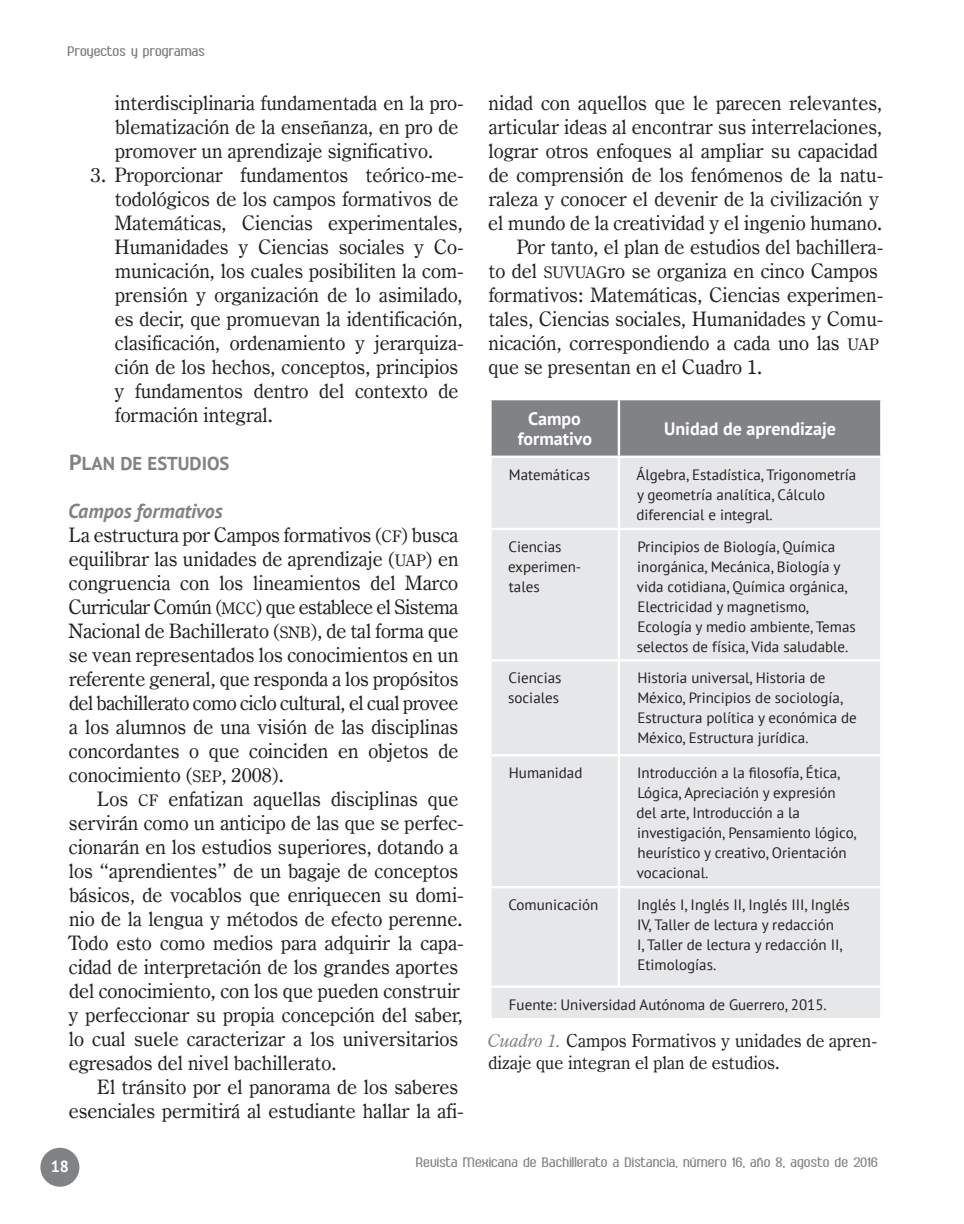
<style>
.page{position:relative;width:964px;height:1224px;background:#fff}
.page>*{position:absolute;margin:0;border:0;box-sizing:border-box;transform-origin:0 0}
.TEXTO{font:20px/24px "Century Oldstyle BT";color:#231f20}
.SUBTITULO_3{font:20px/24px "Century Oldstyle BT";color:#231f20;text-align:justify}
.SUBTITULO_3-2{font:italic 700 20px "PT Sans";color:#808285}
.SUBTITULO_1{font:18.8px "PT Sans Bold SC850";color:#808285}
.FIGURA_TIT{font:18px/22px "Century Oldstyle BT";color:#231f20}
.TABLA_TEXTO_IZQ{font:700 18px/20px "PT Sans";color:#fff;text-align:center}
.t1{font:700 16px "Ambrosia";color:#808285}
.t2{font:700 16px "Ambrosia";color:#76787b}
.t3{font:700 16px "PT Sans";color:#fff}
.TABLA_TEXTO_IZQ-2{font:15px/20px "PT Sans";color:#231f20}
.s1{font-size:22px}
.s2{font-size:16px}
.s3{font-style:italic;color:#808285}
</style>
<div class="page">
<div style="left:40px;top:1148px;width:39px;height:39px;background:#808285;border-radius:50%"></div>
<div style="left:492px;top:400px;width:388px;height:56px;background:#808285"></div>
<div style="left:492px;top:458px;width:388px;height:560px;background:#e6e7e9"></div>
<hr style="left:618px;top:400px;width:2px;height:56px;background:#fff">
<hr style="left:618px;top:458px;width:2px;height:70px;background:#fff">
<hr style="left:489px;top:528px;width:130px;height:2px;background:#fff">
<hr style="left:619px;top:528px;width:263px;height:2px;background:#fff">
<hr style="left:618px;top:530px;width:2px;height:129px;background:#fff">
<hr style="left:489px;top:659px;width:130px;height:3px;background:#fff">
<hr style="left:619px;top:659px;width:263px;height:3px;background:#fff">
<hr style="left:618px;top:662px;width:2px;height:92px;background:#fff">
<hr style="left:489px;top:754px;width:130px;height:3px;background:#fff">
<hr style="left:619px;top:754px;width:263px;height:3px;background:#fff">
<hr style="left:618px;top:757px;width:2px;height:129px;background:#fff">
<hr style="left:489px;top:886px;width:130px;height:2px;background:#fff">
<hr style="left:619px;top:886px;width:263px;height:2px;background:#fff">
<hr style="left:618px;top:888px;width:2px;height:98px;background:#fff">
<hr style="left:489px;top:986px;width:130px;height:2px;background:#fff">
<hr style="left:619px;top:986px;width:263px;height:2px;background:#fff">
<p class="t2" style="left:68px;top:44px;width:139px">Proyectos y programas</p>
<p class="TEXTO" style="left:115px;top:91px;width:350px">interdisciplinaria fundamentada en la pro&shy;blematización de la enseñanza, en pro de promover un aprendizaje significativo.</p>
<p class="TEXTO" style="left:114px;top:163px;width:351px;text-indent:-24px">3. Proporcionar fundamentos teórico-me&shy;todológicos de los campos formativos de Matemáticas, Ciencias experimentales, Humanidades y Ciencias sociales y Co&shy;municación, los cuales posibiliten la com&shy;prensión y organización de lo asimilado, es decir, que promuevan la identificación, clasificación, ordenamiento y jerarquiza&shy;ción de los hechos, conceptos, principios y fundamentos dentro del contexto de formación integral.</p>
<p class="SUBTITULO_1" style="left:69px;top:451px;width:161px"><span class="s1">P</span>LAN DE ESTUDIOS</p>
<p class="SUBTITULO_3-2" style="left:68px;top:498px;width:156px">Campos formativos</p>
<p class="SUBTITULO_3" style="left:68px;top:523px;width:392px">La estructura por Campos formativos (<span class="s2">CF</span>) busca equilibrar las unidades de aprendizaje (<span class="s2">UAP</span>) en congruencia con los lineamientos del Marco Curricular Común (<span class="s2">MCC</span>) que establece el Sistema Nacional de Bachillerato (<span class="s2">SNB</span>), de tal forma que se vean representados los conocimientos en un referente general, que responda a los propósitos del bachillerato como ciclo cultural, el cual provee a los alumnos de una visión de las disciplinas concordantes o que coinciden en objetos de conocimiento (<span class="s2">SEP</span>, 2008).</p>
<p class="TEXTO" style="left:68px;top:787px;width:398px;text-indent:29px">Los <span class="s2">CF</span> enfatizan aquellas disciplinas que servirán como un anticipo de las que se perfec&shy;cionarán en los estudios superiores, dotando a los “aprendientes” de un bagaje de conceptos básicos, de vocablos que enriquecen su domi&shy;nio de la lengua y métodos de efecto perenne.<br>Todo esto como medios para adquirir la capa&shy;cidad de interpretación de los grandes aportes del conocimiento, con los que pueden construir y perfeccionar su propia concepción del saber, lo cual suele caracterizar a los universitarios egresados del nivel bachillerato.</p>
<p class="TEXTO" style="left:69px;top:1075px;width:397px;text-align:right">El tránsito por el panorama de los saberes esenciales permitirá al estudiante hallar la afi-</p>
<p class="TEXTO" style="left:488px;top:91px;width:397px">nidad con aquellos que le parecen relevantes, articular ideas al encontrar sus interrelaciones, lograr otros enfoques al ampliar su capacidad de comprensión de los fenómenos de la natu&shy;raleza y conocer el devenir de la civilización y el mundo de la creatividad y el ingenio humano.</p>
<p class="TEXTO" style="left:488px;top:235px;width:396px;text-indent:28px">Por tanto, el plan de estudios del bachillera&shy;to del <span class="s2">SUVUAG</span>ro se organiza en cinco Campos formativos: Matemáticas, Ciencias experimen&shy;tales, Ciencias sociales, Humanidades y Comu&shy;nicación, correspondiendo a cada uno las <span class="s2">UAP </span>que se presentan en el Cuadro 1.</p>
<p class="TABLA_TEXTO_IZQ" style="left:518px;top:408px;width:76px">Campo formativo</p>
<p class="TABLA_TEXTO_IZQ" style="left:664px;top:418px;width:173px">Unidad de aprendizaje</p>
<p class="TABLA_TEXTO_IZQ-2" style="left:509px;top:464px;width:83px">Matemáticas</p>
<p class="TABLA_TEXTO_IZQ-2" style="left:636px;top:464px;width:221px">Álgebra, Estadística, Trigonometría y geometría analítica, Cálculo diferencial e integral.</p>
<p class="TABLA_TEXTO_IZQ-2" style="left:508px;top:536px;width:75px">Ciencias experimen-</p>
<p class="TABLA_TEXTO_IZQ-2" style="left:509px;top:576px;width:32px">tales</p>
<p class="TABLA_TEXTO_IZQ-2" style="left:637px;top:536px;width:221px">Principios de Biología, Química inorgánica, Mecánica, Biología y vida cotidiana, Química orgánica, Electricidad y magnetismo, Ecología y medio ambiente, Temas selectos de física, Vida saludable.</p>
<p class="TABLA_TEXTO_IZQ-2" style="left:508px;top:668px;width:55px">Ciencias sociales</p>
<p class="TABLA_TEXTO_IZQ-2" style="left:637px;top:668px;width:221px">Historia universal, Historia de México, Principios de sociología, Estructura política y económica de México, Estructura jurídica.</p>
<p class="TABLA_TEXTO_IZQ-2" style="left:509px;top:763px;width:75px">Humanidad</p>
<p class="TABLA_TEXTO_IZQ-2" style="left:636px;top:763px;width:222px">Introducción a la filosofía, Ética,<br>Lógica, Apreciación y expresión del arte, Introducción a la investigación, Pensamiento lógico, heurístico y creativo, Orientación vocacional.</p>
<p class="TABLA_TEXTO_IZQ-2" style="left:508px;top:894px;width:91px">Comunicación</p>
<p class="TABLA_TEXTO_IZQ-2" style="left:637px;top:894px;width:214px">Inglés I, Inglés II, Inglés III, Inglés<br>IV, Taller de lectura y redacción<br>I, Taller de lectura y redacción II,<br>Etimologías.</p>
<p class="TABLA_TEXTO_IZQ-2" style="left:509px;top:994px;width:319px">Fuente: Universidad Autónoma de Guerrero, 2015.</p>
<p class="FIGURA_TIT" style="left:488px;top:1029px;width:391px"><span class="s3">Cuadro 1.</span> Campos Formativos y unidades de apren&shy;dizaje que integran el plan de estudios.</p>
<p class="t3" style="left:51px;top:1156px;width:20px">18</p>
<p class="t1" style="left:416px;top:1155px;width:464px">Revista Mexicana de Bachillerato a Distancia, número 16, año 8, agosto de 2016</p>
</div>
